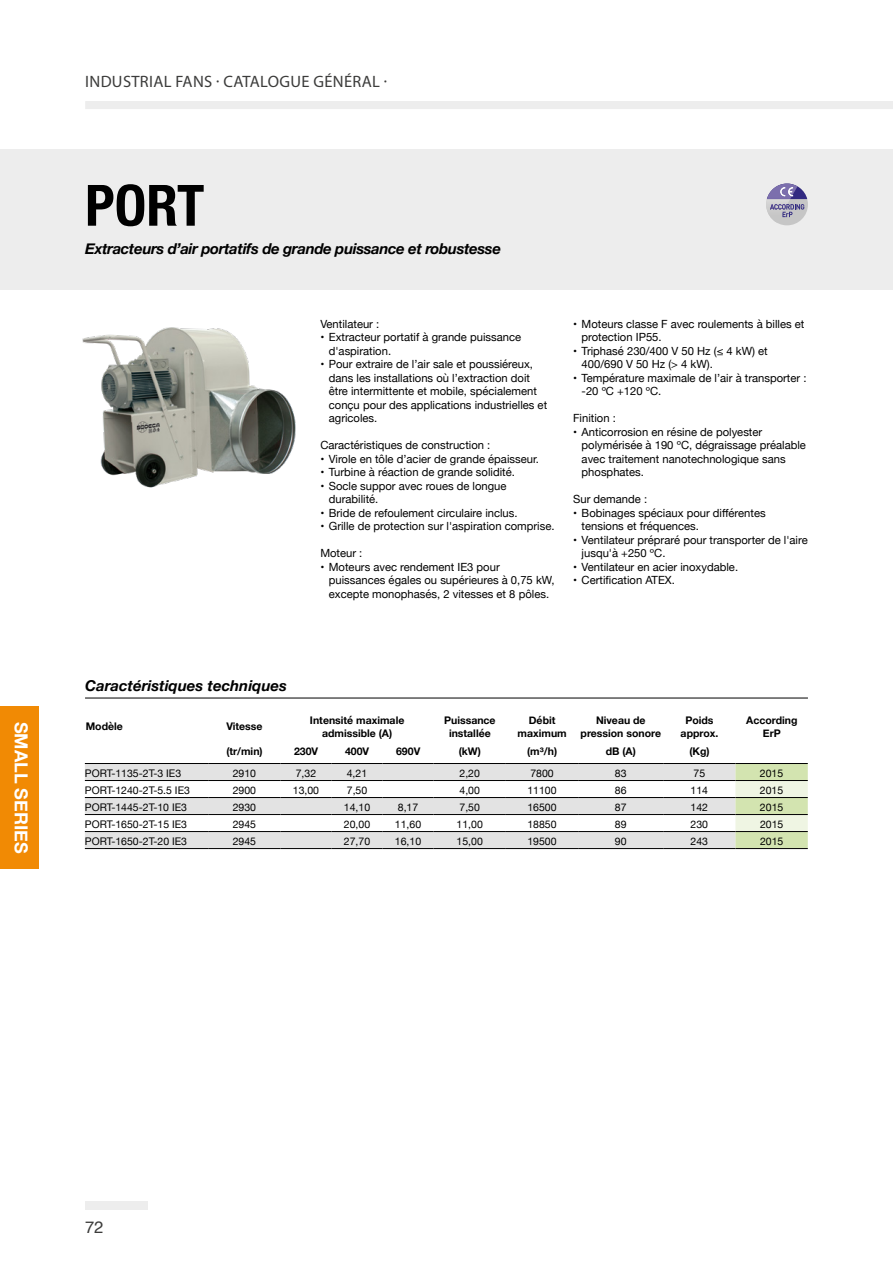
<style>
.page{position:relative;width:893px;height:1263px;background:#fff}
.page>*{position:absolute;margin:0;border:0;box-sizing:border-box;transform-origin:0 0}
.t1{font:700 condensed 57px "Helvetica Neue";color:#000}
.t2{font:700 18px "Helvetica Neue";color:#fff}
.t3{font:16.5px "Myriad Pro";letter-spacing:.02em;color:#3c3c3b}
.t4{font:16.5px "Helvetica";color:#3c3c3b}
.t5{font:italic 700 15px "Helvetica Neue";letter-spacing:-.025em;color:#000}
.t6{font:italic 700 15px "Helvetica Neue";color:#000}
.t7{font:11.25px/13.5px "Helvetica Neue";color:#000}
.t8{font:10.5px "Helvetica Neue";color:#000}
.t9{font:700 10.5px/12.6px "Helvetica Neue";color:#000;text-align:center}
</style>
<div class="page">
<div style="left:0;top:706px;width:39px;height:163px;background:#f18a04"></div>
<div style="left:85px;top:1202px;width:62px;height:8px;background:#ededed"></div>
<div style="left:85px;top:101px;width:808px;height:8px;background:#ededed"></div>
<img style="left:82px;top:327px;width:214px;height:161px">
<div style="left:0;top:149px;width:893px;height:140px;background:#ededed"></div>
<hr style="left:85px;top:848px;width:123px;height:1px;background:#000">
<hr style="left:208px;top:848px;width:72px;height:1px;background:#000">
<hr style="left:280px;top:848px;width:51px;height:1px;background:#000">
<hr style="left:331px;top:848px;width:52px;height:1px;background:#000">
<hr style="left:383px;top:848px;width:51px;height:1px;background:#000">
<hr style="left:434px;top:848px;width:72px;height:1px;background:#000">
<hr style="left:506px;top:848px;width:72px;height:1px;background:#000">
<hr style="left:578px;top:848px;width:85px;height:1px;background:#000">
<hr style="left:663px;top:848px;width:72px;height:1px;background:#000">
<hr style="left:735px;top:848px;width:73px;height:1px;background:#000">
<div style="left:766px;top:184px;width:42px;height:41px;background:#c6c6c6;border-radius:50%"></div>
<svg style="left:767px;top:184px;width:40px;height:33px"></svg>
<hr style="left:85px;top:698px;width:723px;height:1px;background:#000">
<svg style="left:85px;top:763px;width:723px;height:85px"></svg>
<h2 class="t2" style="left:35px;top:722px;width:133px;rotate:90deg">SMALL SERIES</h2>
<h3 class="t3" style="left:85px;top:71px;width:303px">INDUSTRIAL FANS · CATALOGUE GÉNÉRAL ·</h3>
<h1 class="t1" style="left:85px;top:158px;width:121px">PORT</h1>
<h3 class="t5" style="left:85px;top:237px;width:417px">Extracteurs d’air portatifs de grande puissance et robustesse</h3>
<p class="t7" style="left:320px;top:317px;width:60px">Ventilateur :</p>
<p class="t7" style="left:329px;top:331px;width:194px;text-indent:-9px">• Extracteur portatif à grande puissance d'aspiration.</p>
<p class="t7" style="left:329px;top:358px;width:220px;text-indent:-9px">• Pour extraire de l’air sale et poussiéreux, dans les installations où l’extraction doit être intermittente et mobile, spécialement conçu pour des applications industrielles et agricoles.</p>
<p class="t7" style="left:320px;top:439px;width:172px">Caractéristiques de construction :</p>
<p class="t7" style="left:320px;top:452px;width:220px">• Virole en tôle d’acier de grande épaisseur.</p>
<p class="t7" style="left:320px;top:466px;width:196px">• Turbine à réaction de grande solidité.</p>
<p class="t7" style="left:329px;top:479px;width:179px;text-indent:-9px">• Socle suppor avec roues de longue durabilité.</p>
<p class="t7" style="left:320px;top:506px;width:199px">• Bride de refoulement circulaire inclus.</p>
<p class="t7" style="left:320px;top:520px;width:236px">• Grille de protection sur l'aspiration comprise.</p>
<p class="t7" style="left:320px;top:547px;width:44px">Moteur :</p>
<p class="t7" style="left:329px;top:560px;width:227px;text-indent:-9px">• Moteurs avec rendement IE3 pour puissances égales ou supérieures à 0,75 kW, excepte monophasés, 2 vitesses et 8 pôles.</p>
<p class="t7" style="left:582px;top:317px;width:224px;text-indent:-9px">• Moteurs classe F avec roulements à billes et protection IP55.</p>
<p class="t7" style="left:582px;top:344px;width:188px;text-indent:-9px">• Triphasé 230/400 V 50 Hz (≤ 4 kW) et<br>400/690 V 50 Hz (&gt; 4 kW).</p>
<p class="t7" style="left:582px;top:371px;width:226px;text-indent:-9px">• Température maximale de l’air à transporter : -20 ºC +120 ºC.</p>
<p class="t7" style="left:573px;top:412px;width:44px">Finition :</p>
<p class="t7" style="left:582px;top:425px;width:226px;text-indent:-9px">• Anticorrosion en résine de polyester polymérisée à 190 ºC, dégraissage préalable avec traitement nanotechnologique sans phosphates.</p>
<p class="t7" style="left:573px;top:493px;width:75px">Sur demande :</p>
<p class="t7" style="left:582px;top:506px;width:186px;text-indent:-9px">• Bobinages spéciaux pour différentes tensions et fréquences.</p>
<p class="t7" style="left:582px;top:533px;width:228px;text-indent:-9px">• Ventilateur prépraré pour transporter de l'aire jusqu'à +250 ºC.</p>
<p class="t7" style="left:573px;top:560px;width:166px">• Ventilateur en acier inoxydable.</p>
<p class="t7" style="left:573px;top:574px;width:103px">• Certification ATEX.</p>
<h3 class="t6" style="left:85px;top:674px;width:203px">Caractéristiques techniques</h3>
<p class="t9" style="left:86px;top:721px;width:39px">Modèle</p>
<p class="t9" style="left:226px;top:721px;width:38px">Vitesse</p>
<p class="t9" style="left:310px;top:714px;width:96px">Intensité maximale admissible (A)</p>
<p class="t9" style="left:444px;top:714px;width:53px">Puissance installée</p>
<p class="t9" style="left:518px;top:714px;width:51px">Débit maximum</p>
<p class="t9" style="left:581px;top:714px;width:82px">Niveau de pression sonore</p>
<p class="t9" style="left:681px;top:714px;width:39px">Poids approx.</p>
<p class="t9" style="left:746px;top:714px;width:53px">According<br>ErP</p>
<p class="t9" style="left:226px;top:746px;width:38px">(tr/min)</p>
<p class="t9" style="left:294px;top:746px;width:26px">230V</p>
<p class="t9" style="left:345px;top:746px;width:26px">400V</p>
<p class="t9" style="left:396px;top:746px;width:26px">690V</p>
<p class="t9" style="left:459px;top:746px;width:24px">(kW)</p>
<p class="t9" style="left:527px;top:746px;width:31px">(m³/h)</p>
<p class="t9" style="left:606px;top:746px;width:32px">dB (A)</p>
<p class="t9" style="left:689px;top:746px;width:22px">(Kg)</p>
<p class="t8" style="left:85px;top:766px;width:98px">PORT-1135-2T-3 IE3</p>
<p class="t8" style="left:233px;top:766px;width:25px">2910</p>
<p class="t8" style="left:296px;top:766px;width:22px">7,32</p>
<p class="t8" style="left:347px;top:766px;width:22px">4,21</p>
<p class="t8" style="left:459px;top:766px;width:22px">2,20</p>
<p class="t8" style="left:530px;top:766px;width:25px">7800</p>
<p class="t8" style="left:615px;top:766px;width:13px">83</p>
<p class="t8" style="left:693px;top:766px;width:13px">75</p>
<p class="t8" style="left:760px;top:766px;width:25px">2015</p>
<p class="t8" style="left:85px;top:783px;width:107px">PORT-1240-2T-5.5 IE3</p>
<p class="t8" style="left:233px;top:783px;width:25px">2900</p>
<p class="t8" style="left:293px;top:783px;width:28px">13,00</p>
<p class="t8" style="left:347px;top:783px;width:22px">7,50</p>
<p class="t8" style="left:459px;top:783px;width:22px">4,00</p>
<p class="t8" style="left:527px;top:783px;width:31px">11100</p>
<p class="t8" style="left:615px;top:783px;width:13px">86</p>
<p class="t8" style="left:691px;top:783px;width:19px">114</p>
<p class="t8" style="left:760px;top:783px;width:25px">2015</p>
<p class="t8" style="left:85px;top:800px;width:104px">PORT-1445-2T-10 IE3</p>
<p class="t8" style="left:233px;top:800px;width:25px">2930</p>
<p class="t8" style="left:344px;top:800px;width:28px">14,10</p>
<p class="t8" style="left:398px;top:800px;width:22px">8,17</p>
<p class="t8" style="left:459px;top:800px;width:22px">7,50</p>
<p class="t8" style="left:527px;top:800px;width:31px">16500</p>
<p class="t8" style="left:615px;top:800px;width:13px">87</p>
<p class="t8" style="left:691px;top:800px;width:19px">142</p>
<p class="t8" style="left:760px;top:800px;width:25px">2015</p>
<p class="t8" style="left:85px;top:817px;width:104px">PORT-1650-2T-15 IE3</p>
<p class="t8" style="left:233px;top:817px;width:25px">2945</p>
<p class="t8" style="left:344px;top:817px;width:28px">20,00</p>
<p class="t8" style="left:395px;top:817px;width:28px">11,60</p>
<p class="t8" style="left:457px;top:817px;width:28px">11,00</p>
<p class="t8" style="left:527px;top:817px;width:31px">18850</p>
<p class="t8" style="left:615px;top:817px;width:13px">89</p>
<p class="t8" style="left:691px;top:817px;width:19px">230</p>
<p class="t8" style="left:760px;top:817px;width:25px">2015</p>
<p class="t8" style="left:85px;top:834px;width:104px">PORT-1650-2T-20 IE3</p>
<p class="t8" style="left:233px;top:834px;width:25px">2945</p>
<p class="t8" style="left:344px;top:834px;width:28px">27,70</p>
<p class="t8" style="left:395px;top:834px;width:28px">16,10</p>
<p class="t8" style="left:457px;top:834px;width:28px">15,00</p>
<p class="t8" style="left:527px;top:834px;width:31px">19500</p>
<p class="t8" style="left:615px;top:834px;width:13px">90</p>
<p class="t8" style="left:691px;top:834px;width:19px">243</p>
<p class="t8" style="left:760px;top:834px;width:25px">2015</p>
<h3 class="t4" style="left:85px;top:1214px;width:20px">72</h3>
</div>
